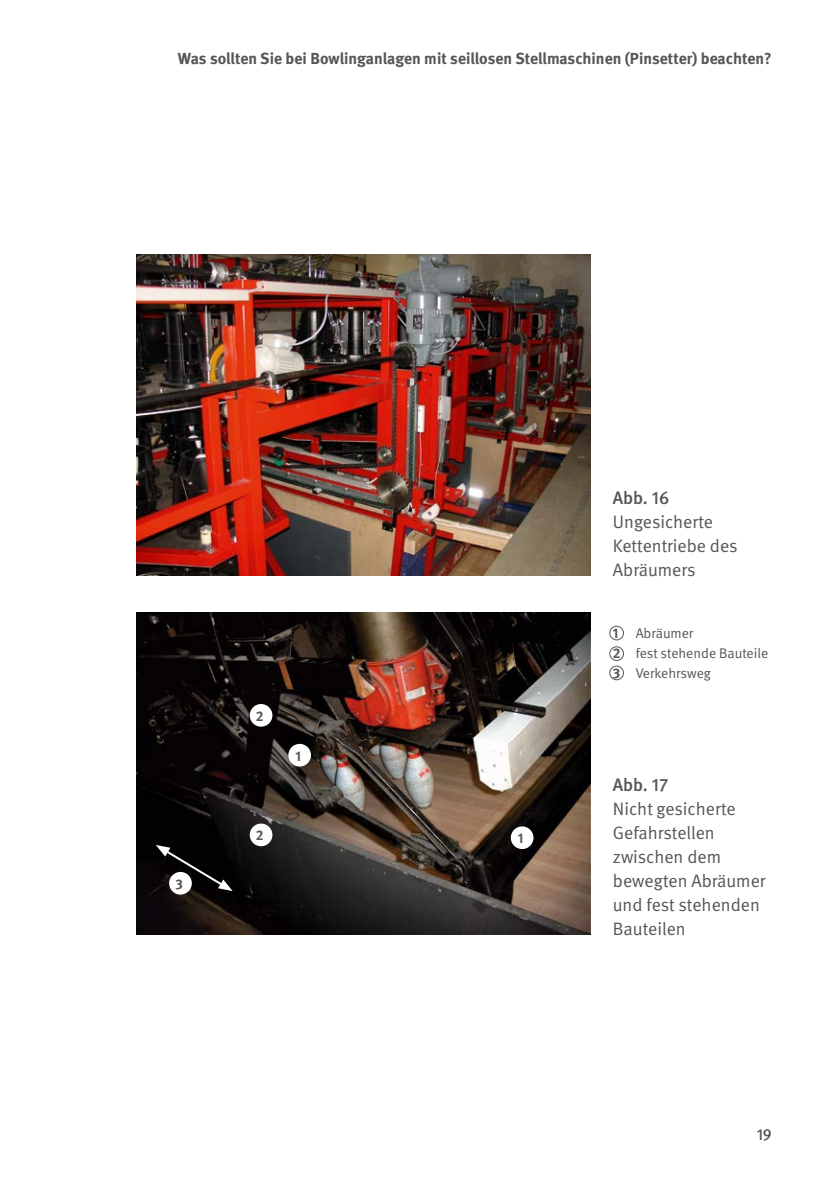
<style>
.page{position:relative;width:840px;height:1191px;background:#fff}
.page>*{position:absolute;margin:0;border:0;box-sizing:border-box;transform-origin:0 0}
.t1{font:18px/24px "DGUV Meta";color:#565655}
.t2{font:500 18px "DGUV Meta";letter-spacing:-.005em;color:#565655}
.t3{font:700 16px "DGUV Meta";color:#565655}
.t4{font:500 16px "DGUV Meta";color:#565655}
.Bildunterschriften_P_Legende{font:14px "DGUV Meta";color:#565655}
.Bildunterschriften_GT_Legende{font:700 14px "DGUV Meta";color:#565655}
.s1{font-weight:700}
</style>
<div class="page">
<img style="left:136px;top:254px;width:454px;height:322px">
<img style="left:136px;top:613px;width:454px;height:321px">
<div style="left:288px;top:744px;width:23px;height:22px;background:#fff;border-radius:50%"></div>
<div style="left:510px;top:826px;width:23px;height:23px;background:#fff;border-radius:50%"></div>
<div style="left:249px;top:704px;width:23px;height:22px;background:#fff;border-radius:50%"></div>
<div style="left:249px;top:823px;width:23px;height:23px;background:#fff;border-radius:50%"></div>
<div style="left:169px;top:872px;width:23px;height:22px;background:#fff;border-radius:50%"></div>
<svg style="left:156px;top:845px;width:76px;height:46px;background:#313030"></svg>
<div style="left:609px;top:626px;width:14px;height:14px;border:1px solid #565655;border-radius:50%"></div>
<div style="left:609px;top:646px;width:14px;height:14px;border:1px solid #565655;border-radius:50%"></div>
<div style="left:609px;top:666px;width:14px;height:14px;border:1px solid #565655;border-radius:50%"></div>
<p class="t3" style="left:178px;top:49px;width:595px">Was sollten Sie bei Bowlinganlagen mit seillosen Stellmaschinen (Pinsetter) beachten?</p>
<p class="t2" style="left:612px;top:487px;width:58px">Abb. 16</p>
<p class="t1" style="left:612px;top:510px;width:126px">Ungesicherte<br>Kettentriebe des<br>Abräumers</p>
<p class="Bildunterschriften_GT_Legende" style="left:175px;top:875px;width:9px">3</p>
<p class="Bildunterschriften_GT_Legende" style="left:256px;top:707px;width:9px">2</p>
<p class="Bildunterschriften_GT_Legende" style="left:256px;top:827px;width:9px">2</p>
<p class="Bildunterschriften_GT_Legende" style="left:295px;top:747px;width:7px">1</p>
<p class="Bildunterschriften_GT_Legende" style="left:517px;top:830px;width:7px">1</p>
<p class="Bildunterschriften_P_Legende" style="left:612px;top:624px;width:82px"><span class="s1">1</span> Abräumer</p>
<p class="Bildunterschriften_P_Legende" style="left:612px;top:644px;width:157px"><span class="s1">2</span> fest stehende Bauteile</p>
<p class="Bildunterschriften_P_Legende" style="left:612px;top:664px;width:99px"><span class="s1">3</span> Verkehrsweg</p>
<p class="t2" style="left:612px;top:774px;width:57px">Abb. 17</p>
<p class="t1" style="left:612px;top:797px;width:154px">Nicht gesicherte<br>Gefahrstellen zwischen dem bewegten Abräumer und fest stehenden<br>Bauteilen</p>
<p class="t4" style="left:756px;top:1124px;width:17px">19</p>
</div>
